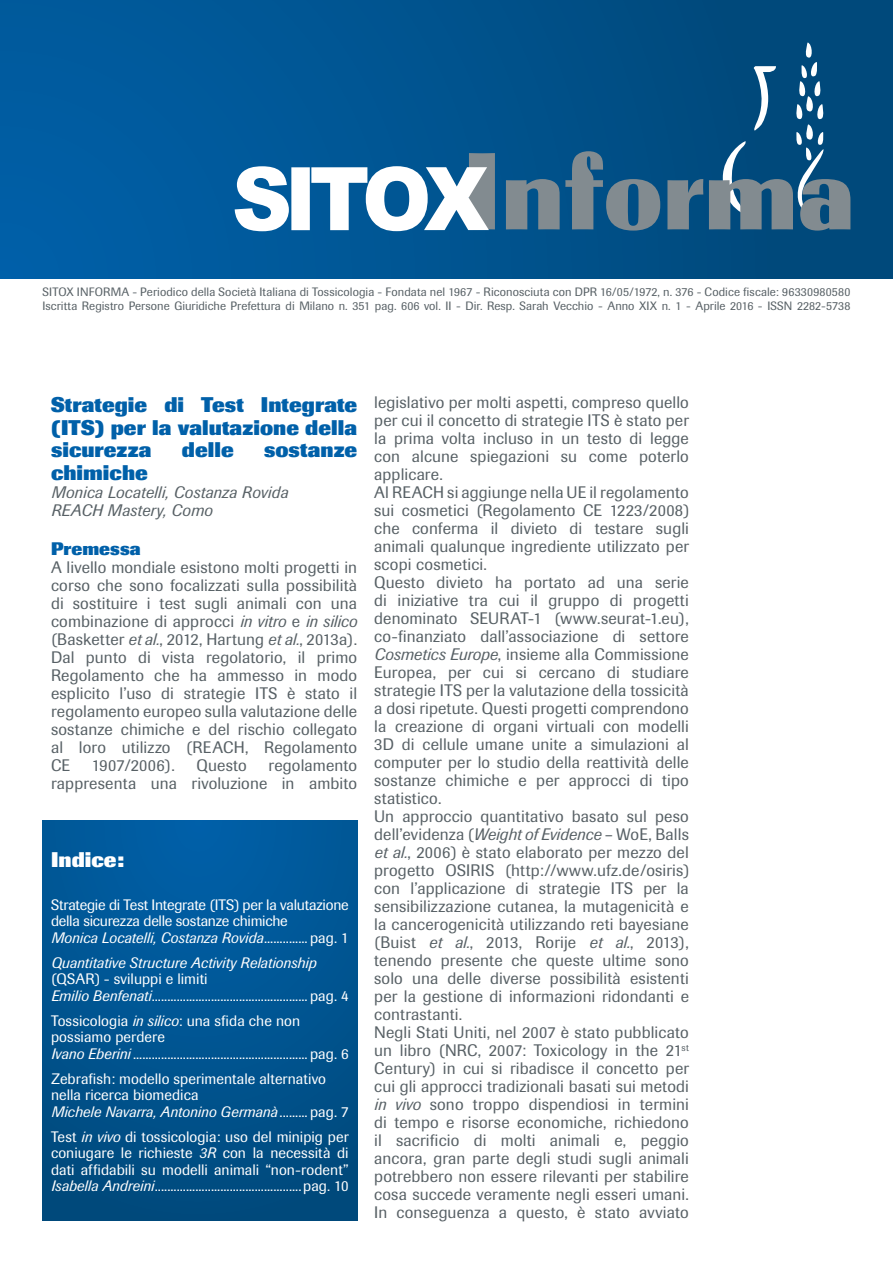
<style>
.page{position:relative;width:893px;height:1263px;background:#fff}
.page>*{position:absolute;margin:0;border:0;box-sizing:border-box;transform-origin:0 0}
.t1{font:800 21px/22.5px "Imago";color:#0060a9;text-align:justify}
.t2{font:800 21px "Imago";color:#fff}
.t3{font:800 18px "Imago";letter-spacing:.005em;color:#0060a9}
.t4{font:16.5px/18px "Imago";letter-spacing:.01em;color:#576065}
.t5{font:italic 16.5px/18px "Imago";letter-spacing:.015em;color:#576065}
.t6{font:15px/16.5px "Imago";color:#fff}
.t7{font:italic 15px "Imago";letter-spacing:.01em;color:#fff}
.t8{font:12px/14.4px "Imago";letter-spacing:.01em;color:#576065}
.s1{font-style:italic}
</style>
<div class="page">
<div style="left:0;top:0;width:893px;height:278px;background:linear-gradient(to right,#005fa6,#004777)"></div>
<svg style="left:235px;top:43px;width:615px;height:188px"></svg>
<div style="left:43px;top:821px;width:314px;height:399px;background:linear-gradient(to bottom,#005ea4,#004a7d)"></div>
<p class="t8" style="left:43px;top:284px;width:809px">SITOX INFORMA - Periodico della Società Italiana di Tossicologia - Fondata nel 1967 - Riconosciuta con DPR 16/05/1972, n. 376 - Codice fiscale: 96330980580<br>Iscritta Registro Persone Giuridiche Prefettura di Milano n. 351 pag. 606 vol. II - Dir. Resp. Sarah Vecchio - Anno XIX n. 1 - Aprile 2016 - ISSN 2282-5738</p>
<p class="t1" style="left:51px;top:394px;width:308px">Strategie di Test Integrate (ITS) per la valutazione della sicurezza</p>
<p class="t1" style="left:182px;top:439px;width:53px">delle</p>
<p class="t1" style="left:264px;top:439px;width:95px">sostanze</p>
<p class="t1" style="left:51px;top:461px;width:98px">chimiche</p>
<p class="t5" style="left:51px;top:483px;width:238px">Monica Locatelli, Costanza Rovida<br>REACH Mastery, Como</p>
<p class="t3" style="left:51px;top:538px;width:91px">Premessa</p>
<p class="t4" style="left:51px;top:558px;width:308px;text-align:justify">A livello mondiale esistono molti progetti in corso che sono focalizzati sulla possibilità di sostituire i test sugli animali con una combinazione di approcci <span class="s1">in vitro</span> e <span class="s1">in silico </span>(Basketter <span class="s1">et al.</span>, 2012, Hartung <span class="s1">et al.</span>, 2013a).<br>Dal punto di vista regolatorio, il primo Regolamento che ha ammesso in modo esplicito l’uso di strategie ITS è stato il regolamento europeo sulla valutazione delle sostanze chimiche e del rischio collegato al loro utilizzo (REACH, Regolamento CE</p>
<p class="t4" style="left:92px;top:756px;width:85px">1907/2006).</p>
<p class="t4" style="left:196px;top:756px;width:52px">Questo</p>
<p class="t4" style="left:51px;top:756px;width:308px;text-align:right">regolamento<br>rappresenta una rivoluzione in ambito</p>
<p class="t2" style="left:51px;top:846px;width:75px">Indice:</p>
<p class="t6" style="left:51px;top:896px;width:299px">Strategie di Test Integrate (ITS) per la valutazione della sicurezza delle sostanze chimiche<br><span class="s1">Monica Locatelli, Costanza Rovida</span>.............. pag. 1</p>
<p class="t7" style="left:51px;top:954px;width:267px">Quantitative Structure Activity Relationship</p>
<p class="t6" style="left:51px;top:971px;width:299px">(QSAR) - sviluppi e limiti<br><span class="s1">Emilio Benfenati</span>.................................................. pag. 4</p>
<p class="t6" style="left:51px;top:1012px;width:299px">Tossicologia <span class="s1">in silico</span>: una sfida che non possiamo perdere<br><span class="s1">Ivano Eberini</span> ........................................................ pag. 6</p>
<p class="t6" style="left:51px;top:1070px;width:299px">Zebrafish: modello sperimentale alternativo nella ricerca biomedica<br><span class="s1">Michele Navarra, Antonino Germanà</span> ......... pag. 7</p>
<p class="t6" style="left:51px;top:1128px;width:299px;text-align:justify">Test <span class="s1">in vivo</span> di tossicologia: uso del minipig per coniugare le richieste <span class="s1">3R</span> con la necessità di dati affidabili su modelli animali “non-rodent” <span class="s1">Isabella Andreini</span>...............................................pag. 10</p>
<p class="t4" style="left:374px;top:394px;width:316px">legislativo per molti aspetti, compreso quello per cui il concetto di strategie ITS è stato per la prima volta incluso in un testo di legge con alcune spiegazioni su come poterlo applicare.<br>Al REACH si aggiunge nella UE il regolamento sui cosmetici (Regolamento CE 1223/2008) che conferma il divieto di testare sugli animali qualunque ingrediente utilizzato per scopi cosmetici.<br>Questo divieto ha portato ad una serie di iniziative tra cui il gruppo di progetti denominato SEURAT-1 (www.seurat-1.eu), co-finanziato dall’associazione di settore <span class="s1">Cosmetics Europe</span>, insieme alla Commissione Europea, per cui si cercano di studiare strategie ITS per la valutazione della tossicità a dosi ripetute. Questi progetti comprendono la creazione di organi virtuali con modelli 3D di cellule umane unite a simulazioni al computer per lo studio della reattività delle sostanze chimiche e per approcci di tipo statistico.<br>Un approccio quantitativo basato sul peso dell’evidenza (<span class="s1">Weight of Evidence</span> – WoE, Balls <span class="s1">et al.</span>, 2006) è stato elaborato per mezzo del progetto OSIRIS (http://www.ufz.de/osiris) con l’applicazione di strategie ITS per la sensibilizzazione cutanea, la mutagenicità e la cancerogenicità utilizzando reti bayesiane (Buist <span class="s1">et al.</span>, 2013, Rorije <span class="s1">et al.</span>, 2013), tenendo presente che queste ultime sono solo una delle diverse possibilità esistenti per la gestione di informazioni ridondanti e contrastanti.<br>Negli Stati Uniti, nel 2007 è stato pubblicato un libro (NRC, 2007: Toxicology in the 21<sup>st </sup>Century) in cui si ribadisce il concetto per cui gli approcci tradizionali basati sui metodi <span class="s1">in vivo</span> sono troppo dispendiosi in termini di tempo e risorse economiche, richiedono il sacrificio di molti animali e, peggio ancora, gran parte degli studi sugli animali potrebbero non essere rilevanti per stabilire cosa succede veramente negli esseri umani.<br>In conseguenza a questo, è stato avviato</p>
</div>
